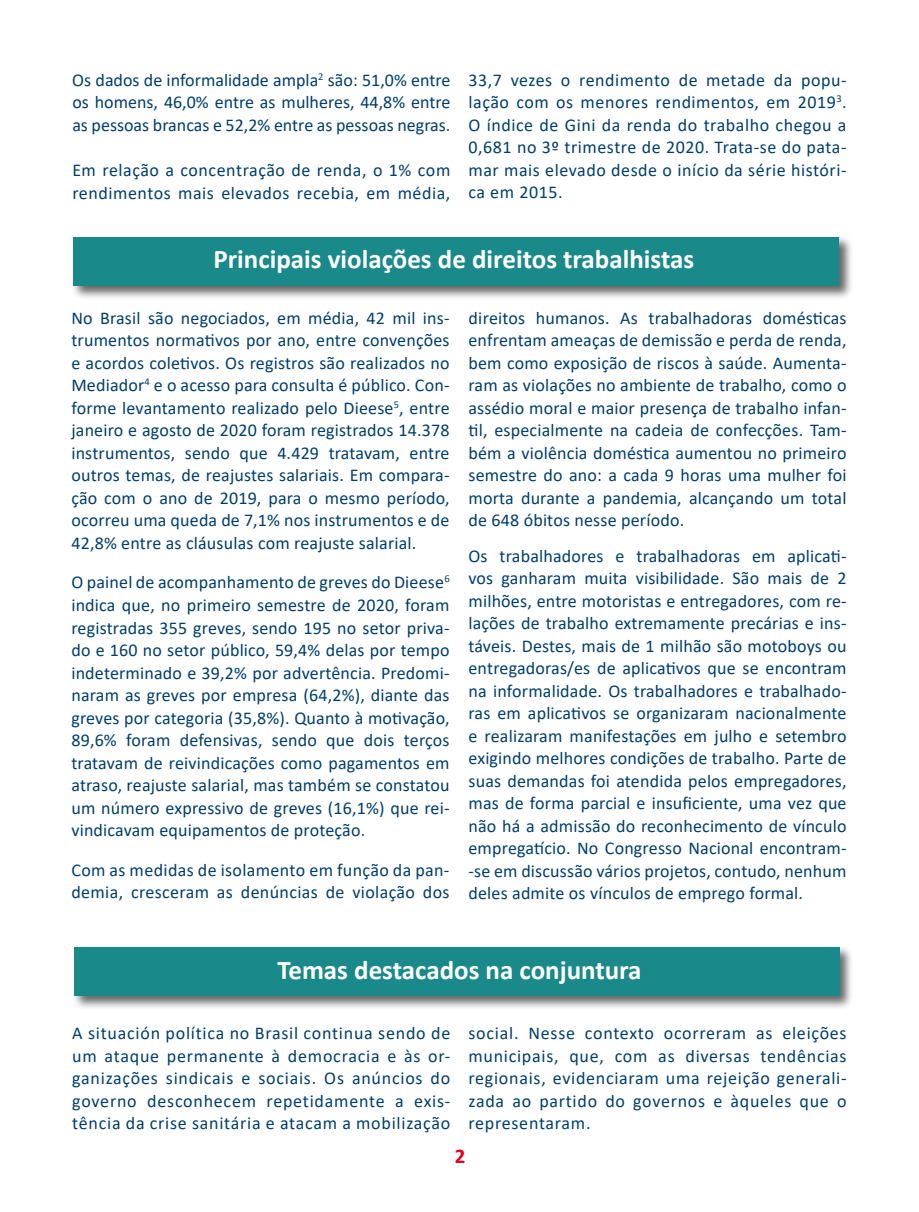
<style>
.page{position:relative;width:919px;height:1212px;background:#fff}
.page>*{position:absolute;margin:0;border:0;box-sizing:border-box;transform-origin:0 0}
.t1{font:700 27px "Calibri";color:#fff}
.t2{font:700 21px "Calibri";color:#e2001a}
.t3{font:18px/22.5px "Calibri";letter-spacing:.02em;color:#003e6e;text-align:justify}
</style>
<div class="page">
<div style="left:72px;top:945px;width:782px;height:65px;background:#000;opacity:.6"></div>
<div style="left:74px;top:947px;width:765px;height:49px;background:#1a8989"></div>
<div style="left:71px;top:235px;width:782px;height:65px;background:#000;opacity:.6"></div>
<div style="left:73px;top:237px;width:765px;height:49px;background:#1a8989"></div>
<p class="t3" style="left:72px;top:68px;width:379px">Os dados de informalidade ampla<sup>2</sup> são: 51,0% entre os homens, 46,0% entre as mulheres, 44,8% entre as pessoas brancas e 52,2% entre as pessoas negras.</p>
<p class="t3" style="left:72px;top:159px;width:379px">Em relação a concentração de renda, o 1% com rendimentos mais elevados recebia, em média,</p>
<p class="t3" style="left:468px;top:68px;width:379px">33,7 vezes o rendimento de metade da popu&shy;lação com os menores rendimentos, em 2019<sup>3</sup>.<br>O índice de Gini da renda do trabalho chegou a 0,681 no 3º trimestre de 2020. Trata-se do pata&shy;mar mais elevado desde o início da série históri&shy;ca em 2015.</p>
<h1 class="t1" style="left:213px;top:240px;width:482px">Principais violações de direitos trabalhistas</h1>
<p class="t3" style="left:71px;top:306px;width:380px">No Brasil são negociados, em média, 42 mil ins&shy;trumentos normativos por ano, entre convenções e acordos coletivos. Os registros são realizados no Mediador<sup>4</sup> e o acesso para consulta é público. Con&shy;forme levantamento realizado pelo Dieese<sup>5</sup>, entre janeiro e agosto de 2020 foram registrados 14.378 instrumentos, sendo que 4.429 tratavam, entre outros temas, de reajustes salariais. Em compara&shy;ção com o ano de 2019, para o mesmo período, ocorreu uma queda de 7,1% nos instrumentos e de 42,8% entre as cláusulas com reajuste salarial.</p>
<p class="t3" style="left:71px;top:571px;width:380px">O painel de acompanhamento de greves do Dieese<sup>6 </sup>indica que, no primeiro semestre de 2020, foram registradas 355 greves, sendo 195 no setor priva&shy;do e 160 no setor público, 59,4% delas por tempo indeterminado e 39,2% por advertência. Predomi&shy;naram as greves por empresa (64,2%), diante das greves por categoria (35,8%). Quanto à motivação, 89,6% foram defensivas, sendo que dois terços tratavam de reivindicações como pagamentos em atraso, reajuste salarial, mas também se constatou um número expressivo de greves (16,1%) que rei&shy;vindicavam equipamentos de proteção.</p>
<p class="t3" style="left:71px;top:858px;width:379px">Com as medidas de isolamento em função da pan&shy;demia, cresceram as denúncias de violação dos</p>
<p class="t3" style="left:468px;top:306px;width:379px">direitos humanos. As trabalhadoras domésticas enfrentam ameaças de demissão e perda de renda, bem como exposição de riscos à saúde. Aumenta&shy;ram as violações no ambiente de trabalho, como o assédio moral e maior presença de trabalho infan&shy;til, especialmente na cadeia de confecções. Tam&shy;bém a violência doméstica aumentou no primeiro semestre do ano: a cada 9 horas uma mulher foi morta durante a pandemia, alcançando um total de 648 óbitos nesse período.</p>
<p class="t3" style="left:468px;top:544px;width:379px">Os trabalhadores e trabalhadoras em aplicati&shy;vos ganharam muita visibilidade. São mais de 2 milhões, entre motoristas e entregadores, com re&shy;lações de trabalho extremamente precárias e ins&shy;táveis. Destes, mais de 1 milhão são motoboys ou entregadoras/es de aplicativos que se encontram na informalidade. Os trabalhadores e trabalhado&shy;ras em aplicativos se organizaram nacionalmente e realizaram manifestações em julho e setembro exigindo melhores condições de trabalho. Parte de suas demandas foi atendida pelos empregadores, mas de forma parcial e insuficiente, uma vez que não há a admissão do reconhecimento de vínculo empregatício. No Congresso Nacional encontram--se em discussão vários projetos, contudo, nenhum deles admite os vínculos de emprego formal.</p>
<h1 class="t1" style="left:277px;top:951px;width:366px">Temas destacados na conjuntura</h1>
<p class="t3" style="left:72px;top:1022px;width:379px">A situación política no Brasil continua sendo de um ataque permanente à democracia e às or&shy;ganizações sindicais e sociais. Os anúncios do governo desconhecem repetidamente a exis&shy;tência da crise sanitária e atacam a mobilização</p>
<p class="t3" style="left:468px;top:1022px;width:379px">social. Nesse contexto ocorreram as eleições municipais, que, com as diversas tendências regionais, evidenciaram uma rejeição generali&shy;zada ao partido do governos e àqueles que o representaram.</p>
<p class="t2" style="left:454px;top:1141px;width:12px">2</p>
</div>
